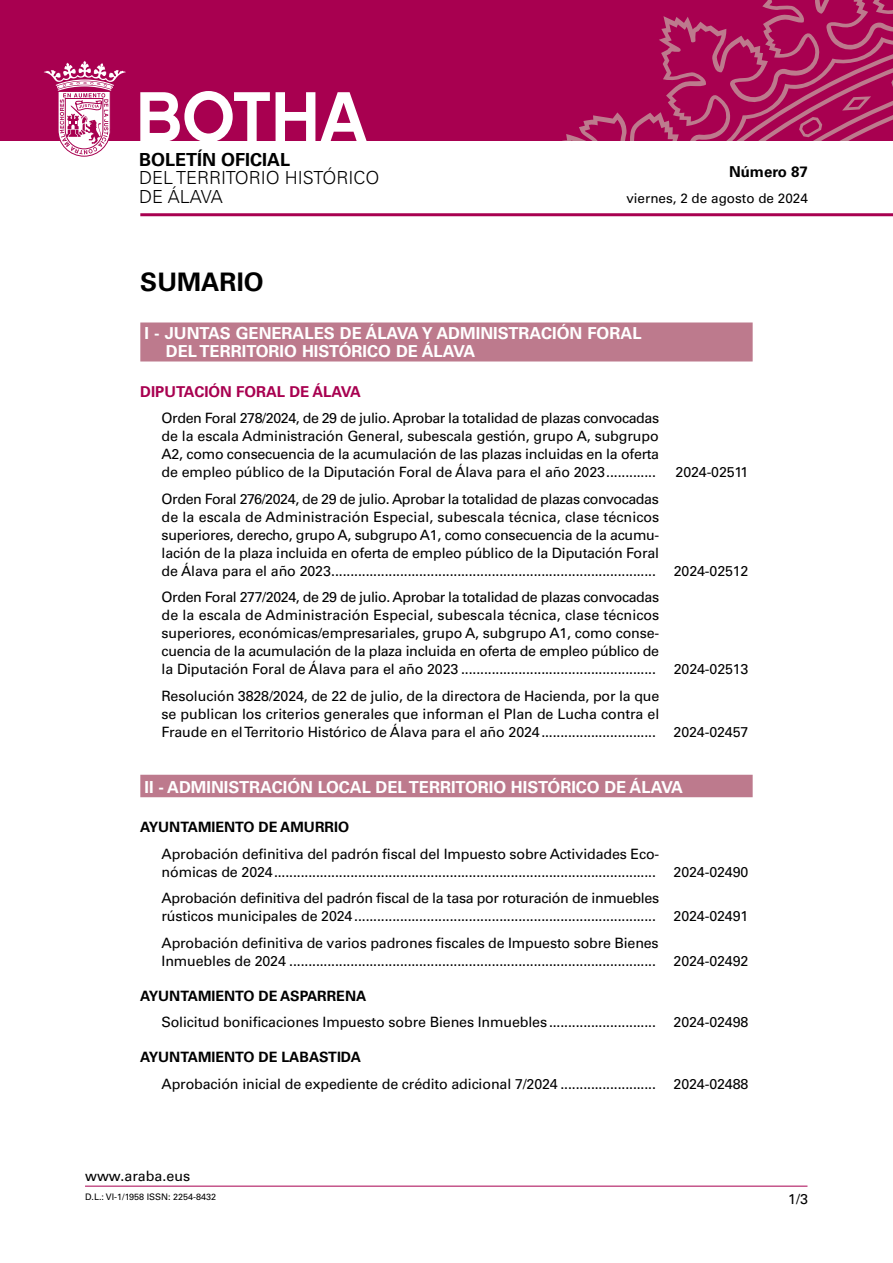
<style>
.page{position:relative;width:893px;height:1263px;background:#fff}
.page>*{position:absolute;margin:0;border:0;box-sizing:border-box;transform-origin:0 0}
.t1{font:700 25.5px "Univers LT Std";color:#000}
.t2{font:300 18px/18.8px "Univers LT Std";color:#000}
.t3{font:700 18px "Univers LT Std";color:#000}
.t4{font:700 16.5px/18px "Univers LT Std";color:#fff}
.t5{font:700 15px "Univers LT Std";color:#a80050}
.t6{font:700 15px "Univers LT Std";color:#000}
.t7{font:14.25px/18px "Univers LT Std";letter-spacing:-.01em;color:#000}
.t8{font:700 14.25px "Univers LT Std";color:#000}
.t9{font:13.5px "Univers LT Std";color:#000}
.t10{font:9px "Univers LT Std";color:#000}
</style>
<div class="page">
<div style="left:0;top:0;width:893px;height:140px;background:#a80050"></div>
<svg style="left:566px;top:0;width:327px;height:140px"></svg>
<svg style="left:698px;top:72px;width:195px;height:68px"></svg>
<svg style="left:42px;top:60px;width:86px;height:97px"></svg>
<hr style="left:140px;top:213px;width:753px;height:3px;background:#a80050">
<svg style="left:140px;top:91px;width:227px;height:50px"></svg>
<hr style="left:85px;top:1186px;width:722px;height:1px;background:#a80050">
<div style="left:140px;top:322px;width:613px;height:39px;background:#bd7a8d"></div>
<div style="left:140px;top:775px;width:613px;height:22px;background:#bd7a8d"></div>
<p class="t3" style="left:139px;top:149px;width:153px">BOLETÍN OFICIAL</p>
<p class="t2" style="left:139px;top:169px;width:242px">DEL TERRITORIO HISTÓRICO<br>DE ÁLAVA</p>
<p class="t6" style="left:729px;top:163px;width:80px">Número 87</p>
<p class="t9" style="left:626px;top:191px;width:183px">viernes, 2 de agosto de 2024</p>
<h1 class="t1" style="left:140px;top:267px;width:125px">SUMARIO</h1>
<p class="t4" style="left:166px;top:325px;width:477px;text-indent:-21px">I - JUNTAS GENERALES DE ÁLAVA Y ADMINISTRACIÓN FORAL<br>DEL TERRITORIO HISTÓRICO DE ÁLAVA</p>
<p class="t5" style="left:140px;top:383px;width:222px">DIPUTACIÓN FORAL DE ÁLAVA</p>
<p class="t7" style="left:162px;top:409px;width:499px;text-align:justify">Orden Foral 278/2024, de 29 de julio. Aprobar la totalidad de plazas convocadas de la escala Administración General, subescala gestión, grupo A, subgrupo A2, como consecuencia de la acumulación de las plazas incluidas en la oferta de empleo público de la Diputación Foral de Álava para el año 2023.............</p>
<p class="t7" style="left:676px;top:463px;width:74px">2024-02511</p>
<p class="t7" style="left:162px;top:490px;width:588px">Orden Foral 276/2024, de 29 de julio. Aprobar la totalidad de plazas convocadas<br>de la escala de Administración Especial, subescala técnica, clase técnicos<br>superiores, derecho, grupo A, subgrupo A1, como consecuencia de la acumu-<br>lación de la plaza incluida en oferta de empleo público de la Diputación Foral<br>de Álava para el año 2023..................................................................................... 2024-02512</p>
<p class="t7" style="left:162px;top:588px;width:588px">Orden Foral 277/2024, de 29 de julio. Aprobar la totalidad de plazas convocadas<br>de la escala de Administración Especial, subescala técnica, clase técnicos<br>superiores, económicas/empresariales, grupo A, subgrupo A1, como conse-<br>cuencia de la acumulación de la plaza incluida en oferta de empleo público de<br>la Diputación Foral de Álava para el año 2023 ................................................... 2024-02513</p>
<p class="t7" style="left:162px;top:687px;width:588px">Resolución 3828/2024, de 22 de julio, de la directora de Hacienda, por la que<br>se publican los criterios generales que informan el Plan de Lucha contra el<br>Fraude en el Territorio Histórico de Álava para el año 2024.............................. 2024-02457</p>
<p class="t4" style="left:145px;top:778px;width:540px">II - ADMINISTRACIÓN LOCAL DEL TERRITORIO HISTÓRICO DE ÁLAVA</p>
<p class="t8" style="left:140px;top:819px;width:210px">AYUNTAMIENTO DE AMURRIO</p>
<p class="t7" style="left:162px;top:845px;width:588px">Aprobación definitiva del padrón fiscal del Impuesto sobre Actividades Eco-<br>nómicas de 2024.................................................................................................... 2024-02490</p>
<p class="t7" style="left:162px;top:889px;width:588px">Aprobación definitiva del padrón fiscal de la tasa por roturación de inmuebles<br>rústicos municipales de 2024............................................................................... 2024-02491</p>
<p class="t7" style="left:162px;top:934px;width:588px">Aprobación definitiva de varios padrones fiscales de Impuesto sobre Bienes<br>Inmuebles de 2024 ................................................................................................ 2024-02492</p>
<p class="t8" style="left:140px;top:987px;width:228px">AYUNTAMIENTO DE ASPARRENA</p>
<p class="t7" style="left:162px;top:1013px;width:588px">Solicitud bonificaciones Impuesto sobre Bienes Inmuebles ............................ 2024-02498</p>
<p class="t8" style="left:140px;top:1049px;width:222px">AYUNTAMIENTO DE LABASTIDA</p>
<p class="t7" style="left:162px;top:1075px;width:588px">Aprobación inicial de expediente de crédito adicional 7/2024 ......................... 2024-02488</p>
<p class="t7" style="left:85px;top:1167px;width:107px">www.araba.eus</p>
<p class="t10" style="left:85px;top:1192px;width:133px">D.L.: VI-1/1958 ISSN: 2254-8432</p>
<p class="t7" style="left:788px;top:1190px;width:21px">1/3</p>
</div>
